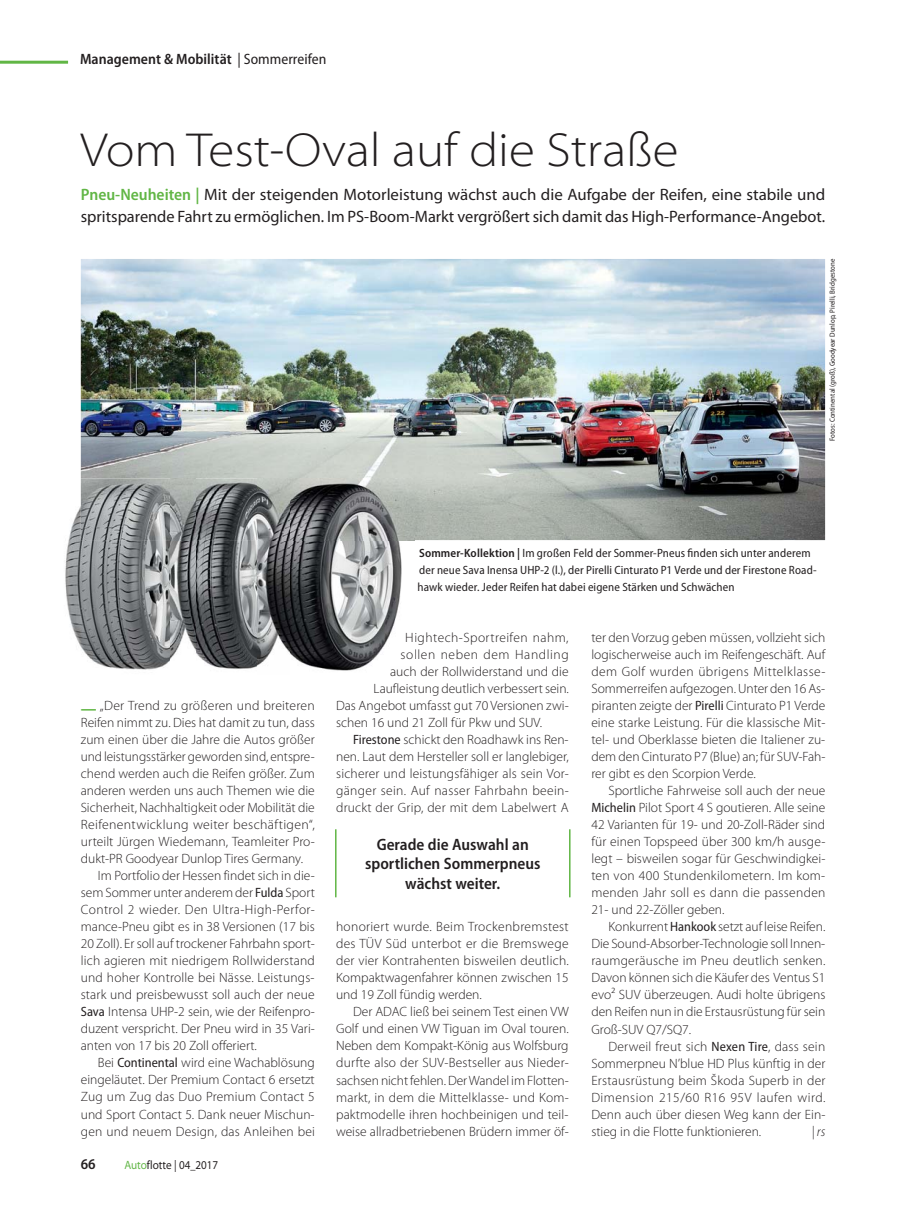
<style>
.page{position:relative;width:919px;height:1212px;background:#fff}
.page>*{position:absolute;margin:0;border:0;box-sizing:border-box;transform-origin:0 0}
.t1{font:300 semi-expanded 48px "Myriad Pro";color:#231f20}
.t2{font:16.5px/22.5px "Myriad Pro";color:#231f20}
.t3{font:600 semi-condensed 16.5px/19.5px "Myriad Pro";color:#231f20;text-align:center}
.t4{font:600 semi-condensed 15px "Myriad Pro";color:#231f20}
.t5{font:300 13.5px/17px "Myriad Pro";color:#231f20;text-align:justify}
.t6{font:300 13.5px "Myriad Pro";letter-spacing:.02em;color:#231f20}
.t7{font:300 13.5px "Myriad Pro";letter-spacing:.03em;color:#231f20}
.t8{font:300 13.5px "Myriad Pro";letter-spacing:.025em;color:#231f20}
.t9{font:300 13.5px "Myriad Pro";letter-spacing:.035em;color:#231f20}
.t10{font:300 13.5px "Myriad Pro";letter-spacing:.04em;color:#231f20}
.t11{font:italic 300 13.5px "Myriad Pro";color:#231f20}
.t12{font:semi-condensed 12px/17px "Myriad Pro";letter-spacing:.01em;color:#231f20}
.t13{font:semi-expanded 12px "Myriad Pro";color:#231f20;scale:.85 1}
.t14{font:semi-condensed 7.5px "Myriad Pro";color:#231f20}
.s1{font-weight:400}
.s2{font-weight:600;font-stretch:semi-condensed;color:#61b645}
.s3{font-weight:400;font-stretch:semi-condensed}
.s4{color:#61b645}
.s5{font-weight:600}
</style>
<div class="page">
<hr style="left:0;top:61px;width:68px;height:3px;background:#61b645">
<img style="left:81px;top:259px;width:744px;height:281px">
<hr style="left:335px;top:829px;width:1px;height:68px;background:#61b645">
<hr style="left:569px;top:829px;width:1px;height:68px;background:#61b645">
<img style="left:65px;top:478px;width:105px;height:192px">
<img style="left:81px;top:478px;width:334px;height:62px">
<img style="left:170px;top:540px;width:245px;height:131px">
<svg style="left:406px;top:632px;width:9px;height:13px"></svg>
<img style="left:401px;top:650px;width:14px;height:12px">
<img style="left:390px;top:667px;width:25px;height:4px">
<img style="left:257px;top:478px;width:32px;height:193px">
<p class="t4" style="left:80px;top:53px;width:248px">Management &amp; Mobilität <span class="s1">| Sommerreifen</span></p>
<h1 class="t1" style="left:81px;top:121px;width:599px">Vom Test-Oval auf die Straße</h1>
<p class="t2" style="left:81px;top:185px;width:746px"><span class="s2">Pneu-Neuheiten |</span> Mit der steigenden Motorleistung wächst auch die Aufgabe der Reifen, eine stabile und spritsparende Fahrt zu ermöglichen. Im PS-Boom-Markt vergrößert sich damit das High-Performance-Angebot.</p>
<p class="t14" style="left:829px;top:441px;width:183px;rotate:-90deg">Fotos: Continental (groß), Goodyear Dunlop, Pirelli, Bridgestone</p>
<p class="t5" style="left:100px;top:698px;width:216px">„Der Trend zu größeren und breiteren</p>
<p class="t5" style="left:81px;top:715px;width:235px">Reifen nimmt zu. Dies hat damit zu tun, dass</p>
<p class="t5" style="left:81px;top:733px;width:235px">zum einen über die Jahre die Autos größer</p>
<p class="t5" style="left:81px;top:750px;width:235px">und leistungsstärker geworden sind, entspre-</p>
<p class="t5" style="left:81px;top:767px;width:235px">chend werden auch die Reifen größer. Zum</p>
<p class="t5" style="left:81px;top:784px;width:235px">anderen werden uns auch Themen wie die</p>
<p class="t5" style="left:81px;top:801px;width:235px">Sicherheit, Nachhaltigkeit oder Mobilität die</p>
<p class="t6" style="left:81px;top:820px;width:235px">Reifen entwicklung weiter beschäftigen“,</p>
<p class="t5" style="left:81px;top:835px;width:235px">urteilt Jürgen Wiedemann, Teamleiter Pro-</p>
<p class="t5" style="left:81px;top:852px;width:224px">dukt-PR Goodyear Dunlop Tires Germany.</p>
<p class="t5" style="left:98px;top:869px;width:218px">Im Portfolio der Hessen findet sich in die-</p>
<p class="t5" style="left:81px;top:886px;width:235px">sem Sommer unter anderem der <span class="s3">Fulda</span> Sport</p>
<p class="t7" style="left:81px;top:905px;width:235px">Control 2 wieder. Den Ultra-High-Perfor-</p>
<p class="t5" style="left:81px;top:920px;width:235px">mance-Pneu gibt es in 38 Versionen (17 bis</p>
<p class="t5" style="left:81px;top:937px;width:235px">20 Zoll). Er soll auf trockener Fahrbahn sport-</p>
<p class="t5" style="left:81px;top:954px;width:235px">lich agieren mit niedrigem Rollwiderstand</p>
<p class="t5" style="left:81px;top:971px;width:235px">und hoher Kontrolle bei Nässe. Leistungs-</p>
<p class="t5" style="left:81px;top:988px;width:235px">stark und preisbewusst soll auch der neue</p>
<p class="t5" style="left:81px;top:1005px;width:235px"><span class="s3">Sava</span> Intensa UHP-2 sein, wie der Reifenpro-</p>
<p class="t5" style="left:81px;top:1022px;width:235px">duzent verspricht. Der Pneu wird in 35 Vari-</p>
<p class="t5" style="left:81px;top:1039px;width:177px">anten von 17 bis 20 Zoll offeriert.</p>
<p class="t5" style="left:98px;top:1056px;width:218px">Bei <span class="s3">Continental</span> wird eine Wachablösung</p>
<p class="t5" style="left:81px;top:1073px;width:235px">eingeläutet. Der Premium Contact 6 ersetzt</p>
<p class="t5" style="left:81px;top:1090px;width:235px">Zug um Zug das Duo Premium Contact 5</p>
<p class="t5" style="left:81px;top:1107px;width:235px">und Sport Contact 5. Dank neuer Mischun-</p>
<p class="t5" style="left:81px;top:1124px;width:235px">gen und neuem Design, das Anleihen bei</p>
<p class="t4" style="left:81px;top:1159px;width:16px">66</p>
<p class="t13" style="left:124px;top:1158px;width:112px"><span class="s4">Auto</span>flotte | 04_2017</p>
<p class="t12" style="left:417px;top:546px;width:400px"><span class="s5">Sommer-Kollektion |</span> Im großen Feld der Sommer-Pneus finden sich unter anderem der neue Sava Inensa UHP-2 (l.), der Pirelli Cinturato P1 Verde und der Firestone Road&shy;hawk wieder. Jeder Reifen hat dabei eigene Stärken und Schwächen</p>
<p class="t9" style="left:405px;top:632px;width:165px">Hightech-Sportreifen nahm,</p>
<p class="t10" style="left:400px;top:649px;width:169px">sollen neben dem Handling</p>
<p class="t5" style="left:390px;top:664px;width:180px">auch der Rollwiderstand und die</p>
<p class="t5" style="left:373px;top:682px;width:197px">Laufleistung deutlich verbessert sein.</p>
<p class="t5" style="left:336px;top:699px;width:234px">Das Angebot umfasst gut 70 Versionen zwi-</p>
<p class="t5" style="left:336px;top:716px;width:207px">schen 16 und 21 Zoll für Pkw und SUV.</p>
<p class="t5" style="left:353px;top:733px;width:217px"><span class="s3">Firestone</span> schickt den Roadhawk ins Ren-</p>
<p class="t5" style="left:336px;top:750px;width:234px">nen. Laut dem Hersteller soll er langlebiger,</p>
<p class="t5" style="left:336px;top:767px;width:234px">sicherer und leistungsfähiger als sein Vor-</p>
<p class="t8" style="left:336px;top:786px;width:234px">gänger sein. Auf nasser Fahrbahn beein-</p>
<p class="t5" style="left:336px;top:801px;width:234px">druckt der Grip, der mit dem Labelwert A</p>
<p class="t3" style="left:365px;top:836px;width:177px">Gerade die Auswahl an sportlichen Sommerpneus wächst weiter.</p>
<p class="t5" style="left:336px;top:920px;width:234px">honoriert wurde. Beim Trockenbremstest des TÜV Süd unterbot er die Bremswege der vier Kontrahenten bisweilen deutlich.<br>Kompaktwagenfahrer können zwischen 15 und 19 Zoll fündig werden.</p>
<p class="t5" style="left:336px;top:1005px;width:234px;text-indent:17px">Der ADAC ließ bei seinem Test einen VW Golf und einen VW Tiguan im Oval touren.<br>Neben dem Kompakt-König aus Wolfsburg durfte also der SUV-Bestseller aus Nieder&shy;sachsen nicht fehlen. Der Wandel im Flotten&shy;markt, in dem die Mittelklasse- und Kom&shy;paktmodelle ihren hochbeinigen und teil&shy;weise allradbetriebenen Brüdern immer öf-</p>
<p class="t5" style="left:591px;top:631px;width:235px">ter den Vorzug geben müssen, vollzieht sich logischerweise auch im Reifengeschäft. Auf dem Golf wurden übrigens Mittelklasse-Sommerreifen aufgezogen. Unter den 16 As&shy;piranten zeigte der <span class="s3">Pirelli</span> Cinturato P1 Verde eine starke Leistung. Für die klassische Mit&shy;tel- und Oberklasse bieten die Italiener zu&shy;dem den Cinturato P7 (Blue) an; für SUV-Fah&shy;rer gibt es den Scorpion Verde.</p>
<p class="t5" style="left:591px;top:784px;width:235px;text-indent:17px">Sportliche Fahrweise soll auch der neue <span class="s3">Michelin</span> Pilot Sport 4 S goutieren. Alle seine 42 Varianten für 19- und 20-Zoll-Räder sind für einen Topspeed über 300 km/h ausge&shy;legt – bisweilen sogar für Geschwindigkei&shy;ten von 400 Stundenkilometern. Im kom&shy;menden Jahr soll es dann die passenden 21- und 22-Zöller geben.</p>
<p class="t5" style="left:591px;top:920px;width:235px;text-indent:17px">Konkurrent <span class="s3">Hankook</span> setzt auf leise Reifen.<br>Die Sound-Absorber-Technologie soll Innen&shy;raumgeräusche im Pneu deutlich senken.<br>Davon können sich die Käufer des Ventus S1 evo² SUV überzeugen. Audi holte übrigens den Reifen nun in die Erstausrüstung für sein Groß-SUV Q7/SQ7.</p>
<p class="t5" style="left:591px;top:1039px;width:235px;text-indent:17px">Derweil freut sich <span class="s3">Nexen Tire</span>, dass sein Sommerpneu N’blue HD Plus künftig in der Erstausrüstung beim Škoda Superb in der Dimension 215/60 R16 95V laufen wird.<br>Denn auch über diesen Weg kann der Ein&shy;stieg in die Flotte funktionieren.</p>
<p class="t11" style="left:811px;top:1123px;width:15px">| rs</p>
</div>
